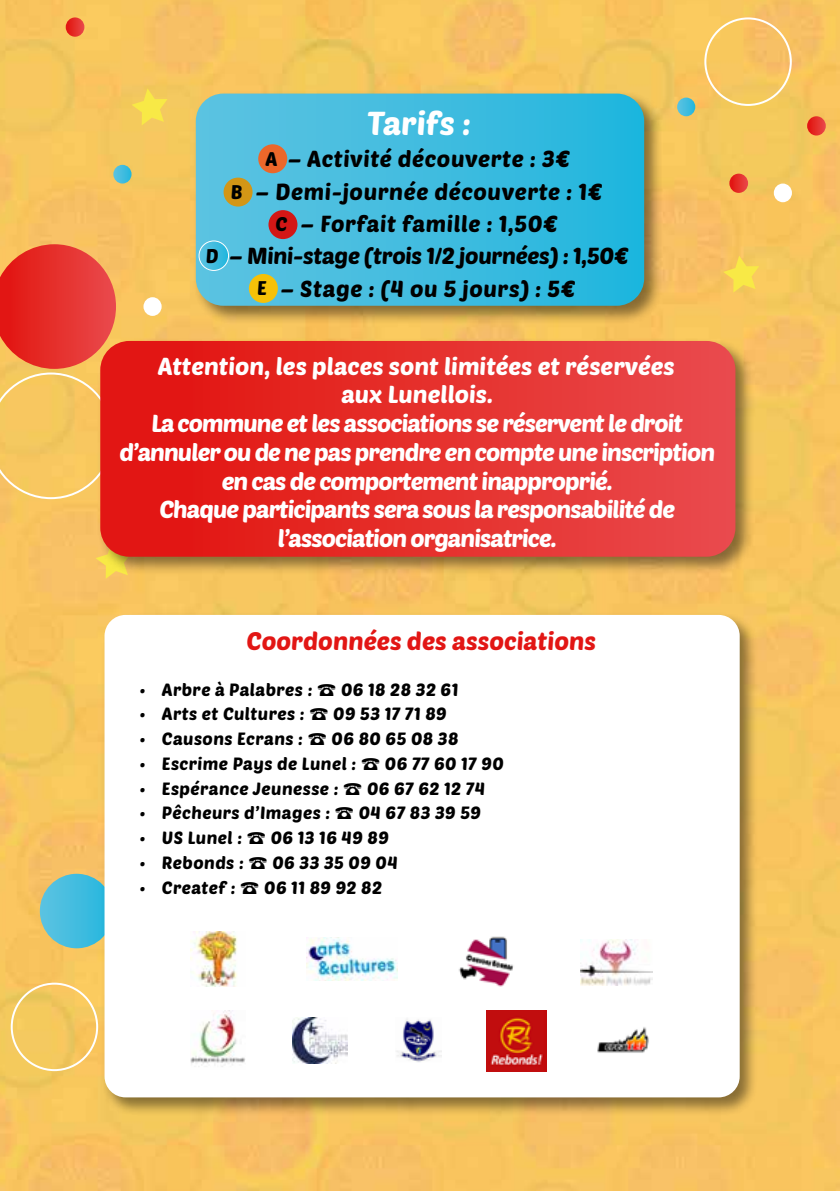
<style>
.page{position:relative;width:840px;height:1191px;background:#fff}
.page>*{position:absolute;margin:0;border:0;box-sizing:border-box;transform-origin:0 0}
.t1{font:32.2px "Poetsen One";color:#fff}
.t2{font:24.8px "Poetsen One";color:#e21614}
.t3{font:24px/28.8px "Poetsen One";letter-spacing:-.04em;color:#fff;text-align:center}
.t4{font:22.6px/32.4px "Poetsen One";letter-spacing:.025em;color:#000;text-align:center}
.t5{font:19.2px "Poetsen One";color:#000}
.t6{font:17.4px "Poetsen One";letter-spacing:.025em;color:#000}
</style>
<div class="page">
<img style="left:0;top:0;width:839px;height:1191px">
<svg style="left:0;top:244px;width:116px;height:255px;background:#ee844a"></svg>
<div style="left:11px;top:982px;width:87px;height:89px;border:2px solid #fff;border-radius:50%"></div>
<div style="left:704px;top:17px;width:87px;height:89px;border:2px solid #fff;border-radius:50%"></div>
<svg style="left:40px;top:873px;width:73px;height:75px;background:#46bddd"></svg>
<svg style="left:95px;top:542px;width:36px;height:37px"></svg>
<svg style="left:131px;top:88px;width:36px;height:37px"></svg>
<svg style="left:722px;top:255px;width:36px;height:38px"></svg>
<svg style="left:676px;top:98px;width:19px;height:18px"></svg>
<svg style="left:113px;top:165px;width:18px;height:18px"></svg>
<svg style="left:806px;top:116px;width:19px;height:19px"></svg>
<svg style="left:729px;top:174px;width:18px;height:19px"></svg>
<svg style="left:66px;top:17px;width:18px;height:20px"></svg>
<div style="left:143px;top:297px;width:18px;height:19px;background:#fff;border-radius:50%"></div>
<div style="left:773px;top:183px;width:18px;height:19px;background:#fff;border-radius:50%"></div>
<div style="left:101px;top:612px;width:657px;height:504px;background:#000;opacity:.45"></div>
<div style="left:104px;top:615px;width:635px;height:482px;background:#fff;border-radius:21px"></div>
<img style="left:190px;top:1010px;width:55px;height:57px">
<img style="left:292px;top:1017px;width:55px;height:46px">
<img style="left:597px;top:1027px;width:52px;height:26px">
<img style="left:486px;top:1010px;width:60px;height:61px">
<img style="left:396px;top:1019px;width:45px;height:43px">
<div style="left:193px;top:91px;width:470px;height:234px;background:#000;opacity:.45"></div>
<svg style="left:196px;top:94px;width:447px;height:212px;background:#40bcde"></svg>
<div style="left:97px;top:338px;width:657px;height:237px;background:#000;opacity:.45"></div>
<svg style="left:100px;top:341px;width:635px;height:216px;background:#e52f2c"></svg>
<img style="left:580px;top:939px;width:71px;height:46px">
<img style="left:306px;top:937px;width:91px;height:44px">
<img style="left:459px;top:936px;width:54px;height:51px">
<img style="left:190px;top:931px;width:47px;height:56px">
<div style="left:258px;top:144px;width:29px;height:29px;background:#ec672a;border-radius:50%"></div>
<div style="left:268px;top:210px;width:29px;height:29px;background:#d31716;border-radius:50%"></div>
<div style="left:249px;top:274px;width:29px;height:29px;background:#f6c108;border-radius:50%"></div>
<svg style="left:199px;top:241px;width:29px;height:29px"></svg>
<div style="left:199px;top:241px;width:30px;height:30px;border:1px solid #fff;border-radius:50%"></div>
<div style="left:223px;top:178px;width:29px;height:29px;background:#d39616;border-radius:50%"></div>
<h1 class="t1" style="left:367px;top:103px;width:105px">Tarifs :</h1>
<p class="t4" style="left:210px;top:142px;width:420px">A – Activité découverte : 3€<br>B – Demi-journée découverte : 1€<br>C – Forfait famille : 1,50€<br>D – Mini-stage (trois 1/2 journées) : 1,50€<br>E – Stage : (4 ou 5 jours) : 5€</p>
<p class="t5" style="left:265px;top:146px;width:13px">A</p>
<p class="t5" style="left:230px;top:180px;width:13px">B</p>
<p class="t5" style="left:275px;top:212px;width:13px">C</p>
<p class="t5" style="left:206px;top:243px;width:14px">D</p>
<p class="t5" style="left:257px;top:276px;width:11px">E</p>
<p class="t3" style="left:119px;top:350px;width:597px">Attention, les places sont limitées et réservées<br>aux Lunellois.<br>La commune et les associations se réservent le droit d’annuler ou de ne pas prendre en compte une inscription en cas de comportement inapproprié.<br>Chaque participants sera sous la responsabilité de l’association organisatrice.</p>
<p class="t2" style="left:246px;top:625px;width:351px">Coordonnées des associations</p>
<p class="t6" style="left:139px;top:678px;width:174px">• Arbre à Palabres :</p>
<p class="t6" style="left:341px;top:678px;width:119px">06 18 28 32 61</p>
<p class="t6" style="left:139px;top:703px;width:166px">• Arts et Cultures :</p>
<p class="t6" style="left:333px;top:703px;width:115px">09 53 17 71 89</p>
<p class="t6" style="left:139px;top:727px;width:165px">• Causons Ecrans :</p>
<p class="t6" style="left:331px;top:727px;width:128px">06 80 65 08 38</p>
<p class="t6" style="left:139px;top:752px;width:218px">• Escrime Pays de Lunel :</p>
<p class="t6" style="left:385px;top:752px;width:120px">06 77 60 17 90</p>
<p class="t6" style="left:139px;top:777px;width:200px">• Espérance Jeunesse :</p>
<p class="t6" style="left:367px;top:777px;width:119px">06 67 62 12 74</p>
<p class="t6" style="left:139px;top:802px;width:192px">• Pêcheurs d’Images :</p>
<p class="t6" style="left:358px;top:802px;width:124px">04 67 83 39 59</p>
<p class="t6" style="left:139px;top:826px;width:104px">• US Lunel :</p>
<p class="t6" style="left:270px;top:826px;width:120px">06 13 16 49 89</p>
<p class="t6" style="left:139px;top:851px;width:106px">• Rebonds :</p>
<p class="t6" style="left:272px;top:851px;width:127px">06 33 35 09 04</p>
<p class="t6" style="left:139px;top:876px;width:97px">• Createf :</p>
<p class="t6" style="left:264px;top:876px;width:119px">06 11 89 92 82</p>
</div>
